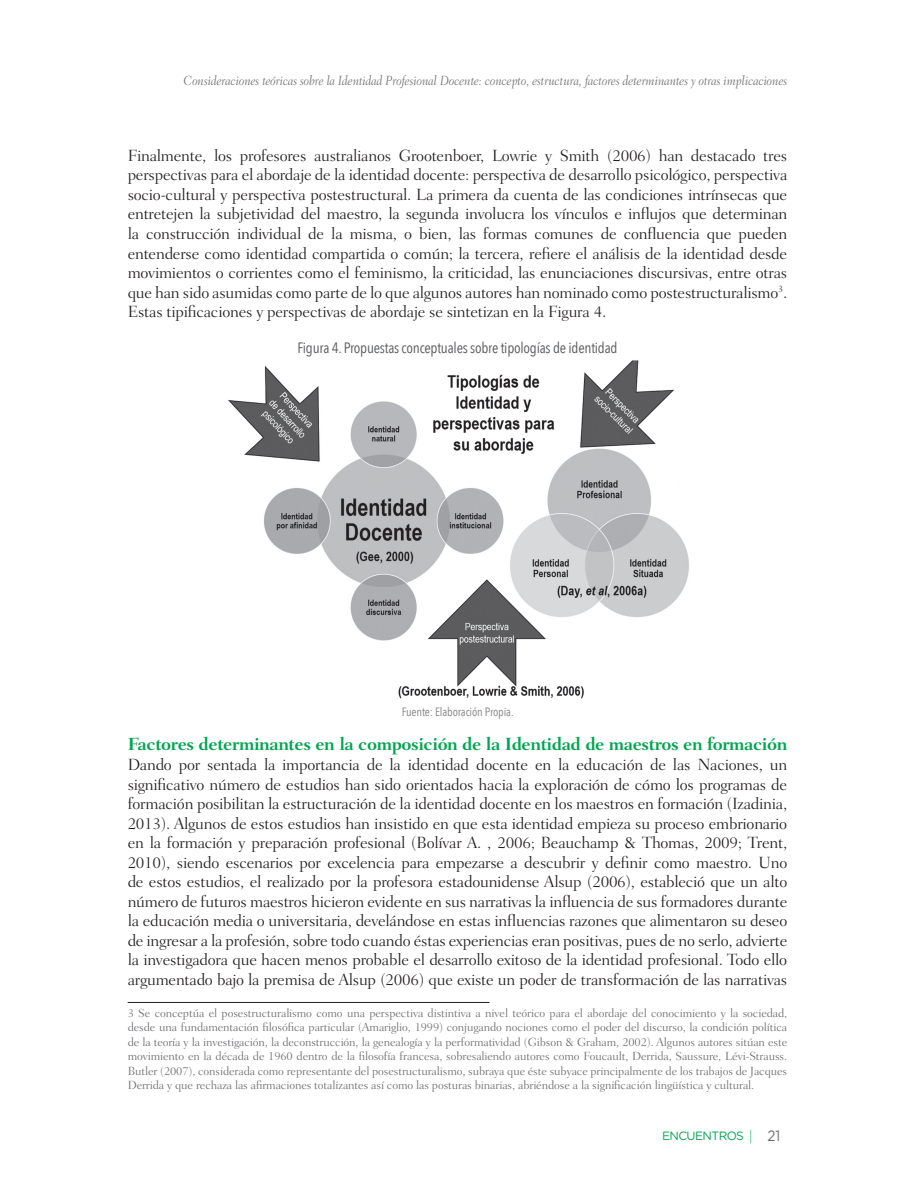
<style>
.page{position:relative;width:915px;height:1191px;background:#fff}
.page>*{position:absolute;margin:0;border:0;box-sizing:border-box;transform-origin:0 0}
.t1{font:700 18px "Fairfield LT Std";letter-spacing:-.025em;color:#00a54f}
.t2{font:300 16.5px/19.5px "Fairfield LT Std";letter-spacing:-.015em;color:#231f20;text-align:justify}
.t3{font:15px "Avenir Next Condensed";letter-spacing:-.015em;color:#57585a}
.t4{font:italic 300 13.5px "Fairfield LT Std";letter-spacing:-.01em;color:#6c6d70;scale:.9 1}
.t5{font:300 12px/14.4px "Fairfield LT Std";letter-spacing:-.01em;color:#6c6d70;text-align:justify}
.t6{font:12px "Avenir Next Condensed";letter-spacing:-.01em;color:#808285}
.t7{font:12px "Gotham Rounded";letter-spacing:-.05em;color:#00a54f}
.s1{font-family:"Fairfield LT Std";font-weight:300;font-style:italic;font-size:13.5px}
.s2{font-size:15px;color:#6c6d70}
</style>
<div class="page">
<hr style="left:128px;top:1002px;width:361px;height:1px;background:#231f20">
<img style="left:228px;top:360px;width:461px;height:339px">
<p class="t4" style="left:183px;top:72px;width:672px">Consideraciones teóricas sobre la Identidad Profesional Docente: concepto, estructura, factores determinantes y otras implicaciones</p>
<p class="t2" style="left:128px;top:146px;width:661px">Finalmente, los profesores australianos Grootenboer, Lowrie y Smith (2006) han destacado tres perspectivas para el abordaje de la identidad docente: perspectiva de desarrollo psicológico, perspectiva socio-cultural y perspectiva postestructural. La primera da cuenta de las condiciones intrínsecas que entretejen la subjetividad del maestro, la segunda involucra los vínculos e influjos que determinan la construcción individual de la misma, o bien, las formas comunes de confluencia que pueden entenderse como identidad compartida o común; la tercera, refiere el análisis de la identidad desde movimientos o corrientes como el feminismo, la criticidad, las enunciaciones discursivas, entre otras que han sido asumidas como parte de lo que algunos autores han nominado como postestructuralismo<sup>3</sup>.<br>Estas tipificaciones y perspectivas de abordaje se sintetizan en la Figura 4.</p>
<p class="t3" style="left:297px;top:335px;width:321px">Figura 4. Propuestas conceptuales sobre tipologías de identidad</p>
<p class="t6" style="left:401px;top:701px;width:113px">Fuente: Elaboración Propia.</p>
<p class="t1" style="left:128px;top:734px;width:661px">Factores determinantes en la composición de la Identidad de maestros en formación</p>
<p class="t2" style="left:128px;top:755px;width:661px">Dando por sentada la importancia de la identidad docente en la educación de las Naciones, un significativo número de estudios han sido orientados hacia la exploración de cómo los programas de formación posibilitan la estructuración de la identidad docente en los maestros en formación (Izadinia, 2013). Algunos de estos estudios han insistido en que esta identidad empieza su proceso embrionario en la formación y preparación profesional (Bolívar A. , 2006; Beauchamp &amp; Thomas, 2009; Trent, 2010), siendo escenarios por excelencia para empezarse a descubrir y definir como maestro. Uno de estos estudios, el realizado por la profesora estadounidense Alsup (2006), estableció que un alto número de futuros maestros hicieron evidente en sus narrativas la influencia de sus formadores durante la educación media o universitaria, develándose en estas influencias razones que alimentaron su deseo de ingresar a la profesión, sobre todo cuando éstas experiencias eran positivas, pues de no serlo, advierte la investigadora que hacen menos probable el desarrollo exitoso de la identidad profesional. Todo ello argumentado bajo la premisa de Alsup (2006) que existe un poder de transformación de las narrativas</p>
<p class="t5" style="left:128px;top:1005px;width:661px">3 Se conceptúa el posestructuralismo como una perspectiva distintiva a nivel teórico para el abordaje del conocimiento y la sociedad, desde una fundamentación filosófica particular (Amariglio, 1999) conjugando nociones como el poder del discurso, la condición política de la teoría y la investigación, la deconstrucción, la genealogía y la performatividad (Gibson &amp; Graham, 2002). Algunos autores sitúan este movimiento en la década de 1960 dentro de la filosofía francesa, sobresaliendo autores como Foucault, Derrida, Saussure, Lévi-Strauss.<br>Butler (2007), considerada como representante del posestructuralismo, subraya que éste subyace principalmente de los trabajos de Jacques Derrida y que rechaza las afirmaciones totalizantes así como las posturas binarias, abriéndose a la significación lingüística y cultural.</p>
<p class="t7" style="left:661px;top:1127px;width:120px">ENCUENTROS <span class="s1">|</span> <span class="s2">21</span></p>
</div>
